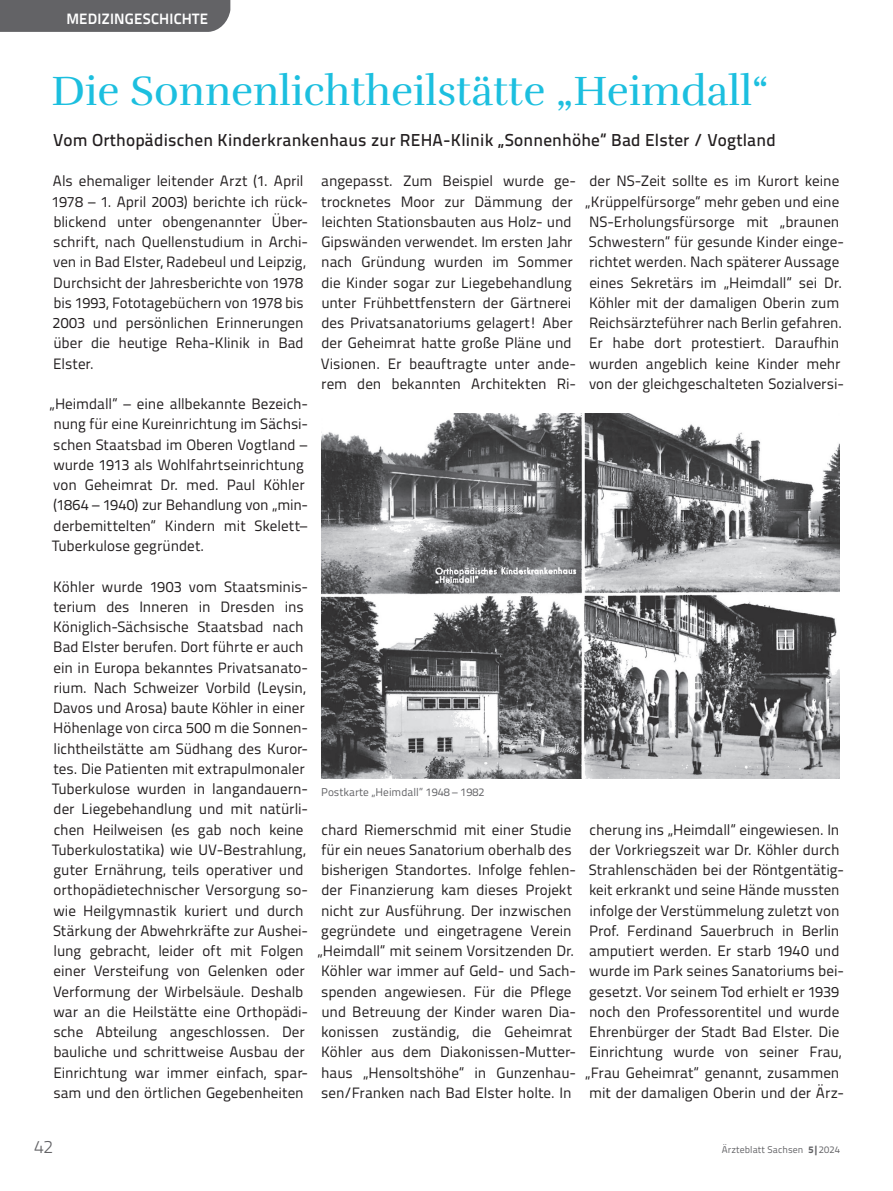
<style>
.page{position:relative;width:893px;height:1191px;background:#fff}
.page>*{position:absolute;margin:0;border:0;box-sizing:border-box;transform-origin:0 0}
.t1{font:42px "Rufina";color:#1cbfdf}
.t2{font:300 18px "Titillium Text";color:#636366}
.t3{font:500 17.25px "Titillium Text";letter-spacing:.01em;color:#231f20}
.t4{font:15px/20.2px "Titillium Text";color:#231f20}
.t5{font:700 15px "Titillium Text";letter-spacing:.01em;color:#fff}
.t6{font:11.25px "Titillium Text";color:#636366}
.t7{font:9.75px "Titillium Text";letter-spacing:.01em;color:#636366}
.s1{font-weight:800}
</style>
<div class="page">
<div style="left:0;top:0;width:230px;height:32px;background:#636366"></div>
<img style="left:321px;top:414px;width:519px;height:364px">
<p class="t5" style="left:66px;top:7px;width:143px">MEDIZINGESCHICHTE</p>
<h1 class="t1" style="left:51px;top:66px;width:719px">Die Sonnenlichtheilstätte „Heimdall“</h1>
<p class="t3" style="left:53px;top:127px;width:724px">Vom Orthopädischen Kinderkrankenhaus zur REHA-Klinik „Sonnenhöhe“ Bad Elster / Vogtland</p>
<p class="t4" style="left:52px;top:170px;width:258px">Als ehemaliger leitender Arzt (1. April 1978 – 1. April 2003) berichte ich rück&shy;blickend unter obengenannter Über&shy;schrift, nach Quellenstudium in Archi&shy;ven in Bad Elster, Radebeul und Leipzig, Durchsicht der Jahresberichte von 1978 bis 1993, Fototagebüchern von 1978 bis 2003 und persönlichen Erinnerungen über die heutige Reha-Klinik in Bad Elster.</p>
<p class="t4" style="left:49px;top:393px;width:260px">„Heimdall“ – eine allbekannte Bezeich&shy;nung für eine Kureinrichtung im Sächsi&shy;schen Staatsbad im Oberen Vogtland – wurde 1913 als Wohlfahrtseinrichtung von Geheimrat Dr. med. Paul Köhler (1864 – 1940) zur Behandlung von „min&shy;derbemittelten“ Kindern mit Skelett– Tuberkulose gegründet.</p>
<p class="t4" style="left:52px;top:575px;width:258px">Köhler wurde 1903 vom Staatsminis&shy;terium des Inneren in Dresden ins Königlich-Sächsische Staatsbad nach Bad Elster berufen. Dort führte er auch ein in Europa bekanntes Privatsanato&shy;rium. Nach Schweizer Vorbild (Leysin, Davos und Arosa) baute Köhler in einer Höhenlage von circa 500 m die Sonnen&shy;lichtheilstätte am Südhang des Kuror&shy;tes. Die Patienten mit extrapulmonaler Tuberkulose wurden in langandauern&shy;der Liegebehandlung und mit natürli&shy;chen Heilweisen (es gab noch keine Tuberkulostatika) wie UV-Bestrahlung, guter Ernährung, teils operativer und orthopädietechnischer Versorgung so-- wie Heilgymnastik kuriert und durch Stärkung der Abwehrkräfte zur Aushei&shy;lung gebracht, leider oft mit Folgen einer Versteifung von Gelenken oder Verformung der Wirbelsäule. Deshalb war an die Heilstätte eine Orthopädi&shy;sche Abteilung angeschlossen. Der bauliche und schrittweise Ausbau der Einrichtung war immer einfach, spar&shy;sam und den örtlichen Gegebenheiten</p>
<p class="t4" style="left:321px;top:170px;width:257px">angepasst. Zum Beispiel wurde ge-- trocknetes Moor zur Dämmung der leichten Stationsbauten aus Holz- und Gipswänden verwendet. Im ersten Jahr nach Gründung wurden im Sommer die Kinder sogar zur Liegebehandlung unter Frühbettfenstern der Gärtnerei des Privatsanatoriums gelagert! Aber der Geheimrat hatte große Pläne und Visionen. Er beauftragte unter ande&shy;rem den bekannten Architekten Ri--</p>
<p class="t6" style="left:321px;top:783px;width:165px">Postkarte „Heimdall” 1948 – 1982</p>
<p class="t4" style="left:317px;top:818px;width:260px">chard Riemerschmid mit einer Studie für ein neues Sanatorium oberhalb des bisherigen Standortes. Infolge fehlen&shy;der Finanzierung kam dieses Projekt nicht zur Ausführung. Der inzwischen gegründete und eingetragene Verein „Heimdall“ mit seinem Vorsitzenden Dr.<br>Köhler war immer auf Geld- und Sach&shy;spenden angewiesen. Für die Pflege und Betreuung der Kinder waren Dia&shy;konissen zuständig, die Geheimrat Köhler aus dem Diakonissen-Mutter&shy;haus „Hensoltshöhe“ in Gunzenhau&shy;sen/Franken nach Bad Elster holte. In</p>
<p class="t4" style="left:585px;top:170px;width:260px">der NS-Zeit sollte es im Kurort keine „Krüppelfürsorge“ mehr geben und eine NS-Erholungsfürsorge mit „braunen Schwestern“ für gesunde Kinder einge&shy;richtet werden. Nach späterer Aussage eines Sekretärs im „Heimdall“ sei Dr.<br>Köhler mit der damaligen Oberin zum Reichsärzteführer nach Berlin gefahren.<br>Er habe dort protestiert. Daraufhin wurden angeblich keine Kinder mehr von der gleichgeschalteten Sozialversi-</p>
<p class="t4" style="left:585px;top:818px;width:260px">cherung ins „Heimdall“ eingewiesen. In der Vorkriegszeit war Dr. Köhler durch Strahlenschäden bei der Röntgentätig&shy;keit erkrankt und seine Hände mussten infolge der Verstümmelung zuletzt von Prof. Ferdinand Sauerbruch in Berlin amputiert werden. Er starb 1940 und wurde im Park seines Sanatoriums bei&shy;gesetzt. Vor seinem Tod erhielt er 1939 noch den Professorentitel und wurde Ehrenbürger der Stadt Bad Elster. Die Einrichtung wurde von seiner Frau, „Frau Geheimrat“ genannt, zusammen mit der damaligen Oberin und der Ärz-</p>
<p class="t2" style="left:34px;top:1133px;width:21px">42</p>
<p class="t7" style="left:722px;top:1142px;width:119px">Ärzteblatt Sachsen <span class="s1">5|</span>2024</p>
</div>
